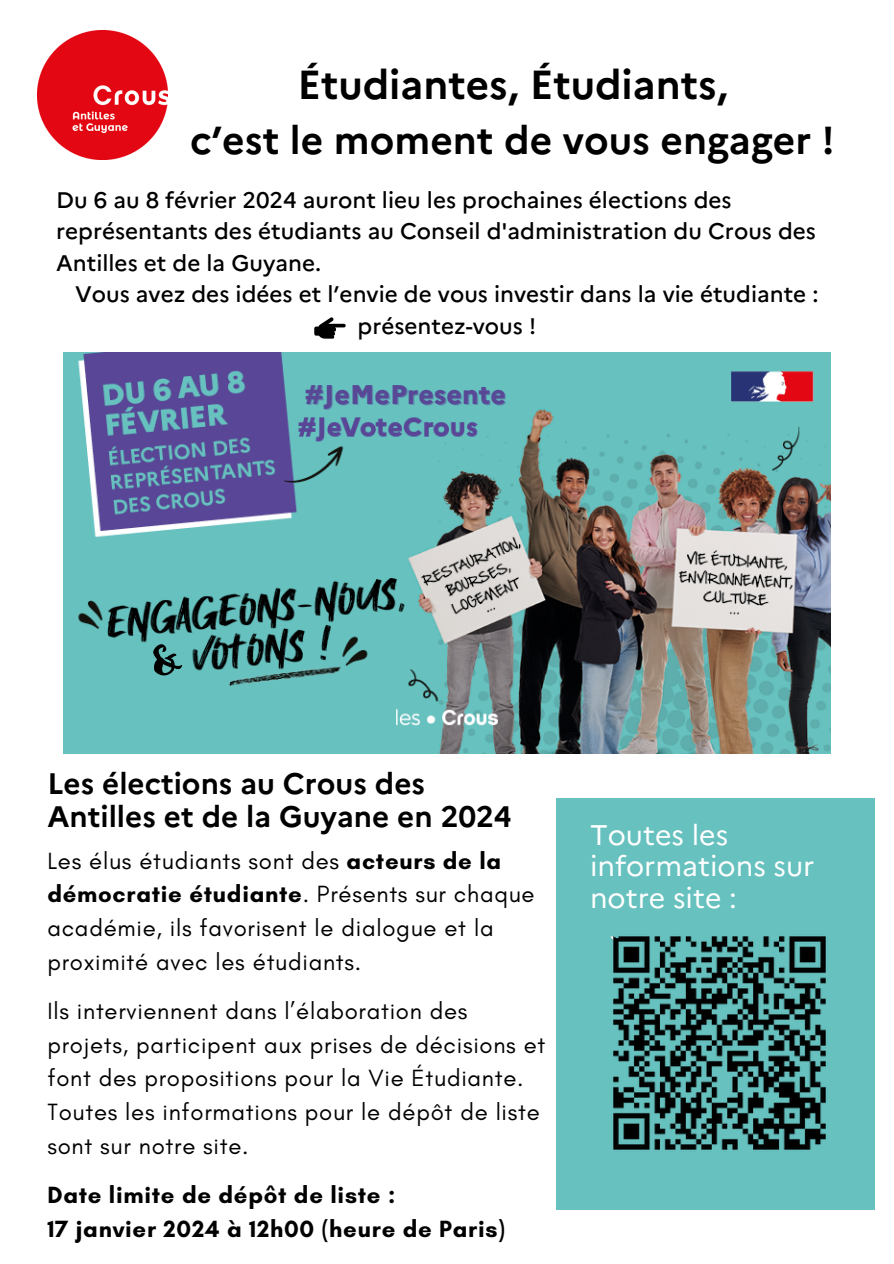
<style>
.page{position:relative;width:894px;height:1264px;background:#fff}
.page>*{position:absolute;margin:0;border:0;box-sizing:border-box;transform-origin:0 0}
.t1{font:700 40.5px "Marianne";color:#000}
.t2{font:700 39px "Marianne";color:#000}
.t3{font:700 29.55px/33.8px "Marianne";color:#000}
.t4{font:28.35px/31.5px "Marianne";color:#fff}
.t5{font:800 27px "Marianne";color:#584996}
.t6{font:23.85px/33.9px "Glacial Indifference";letter-spacing:.03em;color:#000}
.t7{font:700 23.85px "Glacial Indifference";letter-spacing:.03em;color:#000}
.t8{font:500 22.5px/31.5px "Marianne";color:#000}
.s1{font-weight:700}
</style>
<div class="page">
<div style="left:556px;top:798px;width:318px;height:411px;background:#66c1bf"></div>
<img style="left:38px;top:30px;width:129px;height:129px">
<img style="left:610px;top:936px;width:216px;height:214px">
<img style="left:63px;top:353px;width:766px;height:400px">
<svg style="left:314px;top:317px;width:31px;height:21px"></svg>
<svg style="left:146px;top:639px;width:37px;height:39px"></svg>
<p class="t1" style="left:297px;top:53px;width:431px">Étudiantes, Étudiants,</p>
<p class="t2" style="left:190px;top:109px;width:645px">c’est le moment de vous engager !</p>
<p class="t8" style="left:56px;top:182px;width:761px">Du 6 au 8 février 2024 auront lieu les prochaines élections des représentants des étudiants au Conseil d'administration du Crous des<br>Antilles et de la Guyane.</p>
<p class="t8" style="left:75px;top:276px;width:744px;text-align:center">Vous avez des idées et l’envie de vous investir dans la vie étudiante : présentez-vous !</p>
<p class="t5" style="left:304px;top:373px;width:203px">#JeMePresente</p>
<p class="t3" style="left:47px;top:763px;width:465px">Les élections au Crous des<br>Antilles et de la Guyane en 2024</p>
<p class="t6" style="left:47px;top:843px;width:488px">Les élus étudiants sont des <span class="s1">acteurs de la démocratie étudiante</span>. Présents sur chaque académie, ils favorisent le dialogue et la proximité avec les étudiants.</p>
<p class="t6" style="left:47px;top:993px;width:499px">Ils interviennent dans l’élaboration des projets, participent aux prises de décisions et font des propositions pour la Vie Étudiante.</p>
<p class="t6" style="left:47px;top:1094px;width:493px">Toutes les informations pour le dépôt de liste sont sur notre site.</p>
<p class="t7" style="left:47px;top:1179px;width:349px">Date limite de dépôt de liste :</p>
<p class="t7" style="left:47px;top:1213px;width:459px">17 janvier 2024 à 12h00 (heure de Paris)</p>
<p class="t4" style="left:590px;top:816px;width:226px">Toutes les informations sur notre site :</p>
</div>
